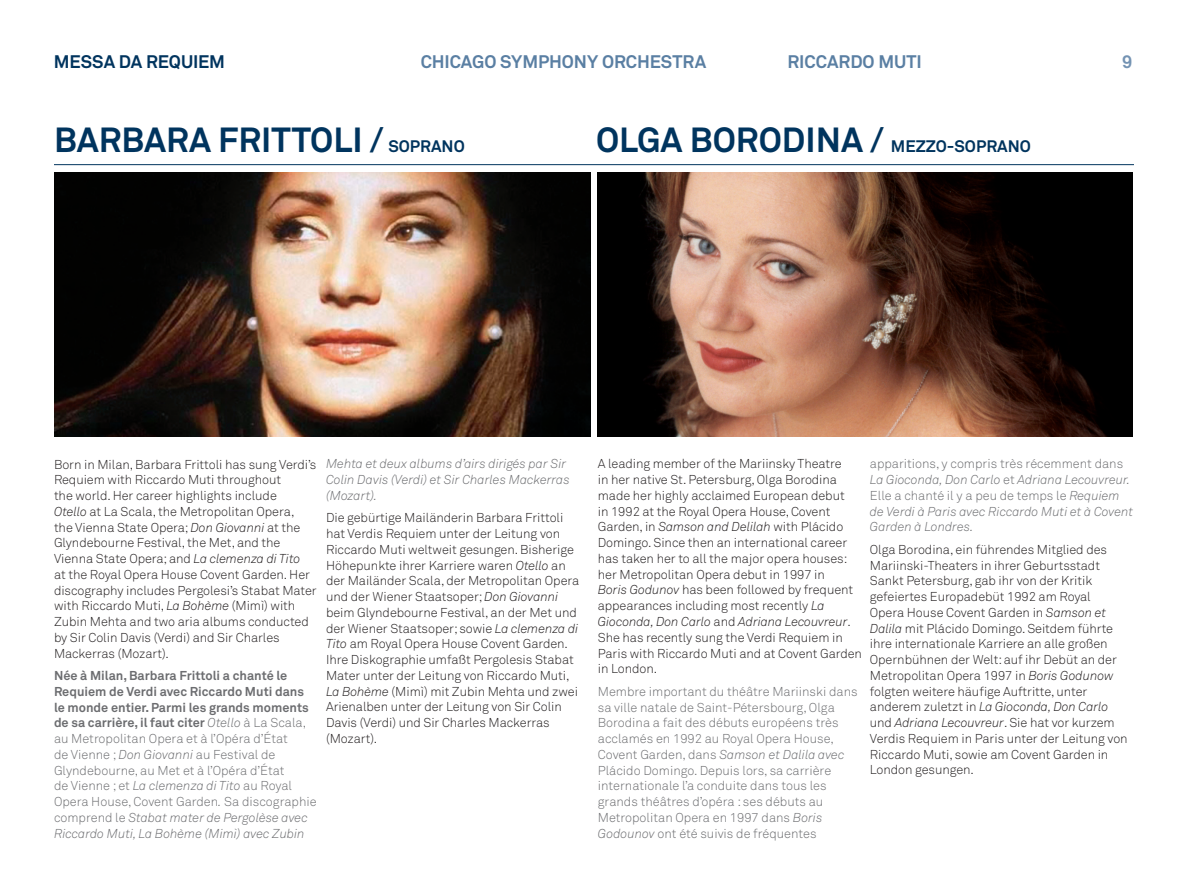
<style>
.page{position:relative;width:1188px;height:893px;background:#fff}
.page>*{position:absolute;margin:0;border:0;box-sizing:border-box;transform-origin:0 0}
.t1{font:700 34.5px "Akkurat";color:#00345e}
.t2{font:700 18px "Akkurat";letter-spacing:-.005em;color:#5a7fa3}
.t3{font:700 18px "Akkurat";color:#00345e}
.t4{font:700 18px "Akkurat";color:#7493b3}
.t5{font:700 16.5px "Akkurat";color:#00345e}
.t6{font:300 12.75px/15.8px "Akkurat";letter-spacing:-.005em;color:#231f20}
.t7{font:300 12.75px/15.8px "Akkurat";color:#6c6d70}
.t8{font:italic 300 12.75px/15.8px "Akkurat";color:#6c6d70}
.s1{font-size:34.5px}
.s2{font-style:italic}
.s3{font-weight:700}
.s4{font-style:normal}
</style>
<div class="page">
<hr style="left:54px;top:164px;width:1080px;height:1px;background:#00345e">
<img style="left:55px;top:173px;width:535px;height:264px">
<img style="left:598px;top:173px;width:535px;height:264px">
<h2 class="t3" style="left:54px;top:50px;width:13px">messa</h2>
<h2 class="t3" style="left:119px;top:50px;width:40px">da requiem</h2>
<h2 class="t2" style="left:421px;top:50px;width:287px">CHICAGO SYMPHONY ORCHESTRA</h2>
<h2 class="t2" style="left:787px;top:50px;width:136px">RICCARDO MUTI</h2>
<h2 class="t4" style="left:1122px;top:50px;width:12px">9</h2>
<h1 class="t1" style="left:54px;top:118px;width:47px">Barbara</h1>
<h1 class="t1" style="left:218px;top:118px;width:39px">Frittoli</h1>
<p class="t5" style="left:370px;top:135px;width:31px"><span class="s1">/</span> soprano</p>
<h1 class="t1" style="left:596px;top:118px;width:45px">Olga</h1>
<h1 class="t1" style="left:690px;top:118px;width:46px">Borodina</h1>
<p class="t5" style="left:870px;top:135px;width:33px"><span class="s1">/</span> mezzo</p>
<p class="t5" style="left:947px;top:135px;width:20px">-soprano</p>
<p class="t6" style="left:54px;top:456px;width:264px">Born in Milan, Barbara Frittoli has sung Verdi’s Requiem with Riccardo Muti throughout<br>the world. Her career highlights include<br><span class="s2">Otello</span> at La Scala, the Metropolitan Opera,<br>the Vienna State Opera; <span class="s2">Don Giovanni</span> at the Glyndebourne Festival, the Met, and the Vienna State Opera; and <span class="s2">La clemenza di Tito<br></span>at the Royal Opera House Covent Garden. Her discography includes Pergolesi’s Stabat Mater with Riccardo Muti, <span class="s2">La Bohème</span> (Mimì) with Zubin Mehta and two aria albums conducted by Sir Colin Davis (Verdi) and Sir Charles Mackerras (Mozart).</p>
<p class="t7" style="left:54px;top:667px;width:264px"><span class="s3">Née à Milan, Barbara Frittoli a chanté le Requiem de Verdi avec Riccardo Muti dans le monde entier. Parmi les grands moments de sa carrière, il faut citer</span> <span class="s2">Otello</span> à La Scala, au Metropolitan Opera et à l’Opéra d’État<br>de Vienne ; <span class="s2">Don Giovanni</span> au Festival de Glyndebourne, au Met et à l’Opéra d’État<br>de Vienne ; et <span class="s2">La clemenza di Tito</span> au Royal Opera House, Covent Garden<span class="s2">.</span> Sa discographie comprend le <span class="s2">Stabat mater de Pergolèse avec Riccardo Muti, La Bohème (Mimì) avec Zubin</span></p>
<p class="t8" style="left:326px;top:456px;width:245px">Mehta et deux albums d’airs dirigés par Sir<br>Colin Davis (Verdi) et Sir Charles Mackerras (Mozart).</p>
<p class="t6" style="left:326px;top:510px;width:255px">Die gebürtige Mailänderin Barbara Frittoli hat Verdis Requiem unter der Leitung von Riccardo Muti weltweit gesungen. Bisherige Höhepunkte ihrer Karriere waren <span class="s2">Otello</span> an der Mailänder Scala, der Metropolitan Opera und der Wiener Staatsoper; <span class="s2">Don Giovanni </span>beim Glyndebourne Festival, an der Met und der Wiener Staatsoper; sowie <span class="s2">La clemenza di Tito</span> am Royal Opera House Covent Garden.<br>Ihre Diskographie umfaßt Pergolesis Stabat Mater unter der Leitung von Riccardo Muti, <span class="s2">La Bohème</span> (Mimì) mit Zubin Mehta und zwei Arienalben unter der Leitung von Sir Colin Davis (Verdi) und Sir Charles Mackerras (Mozart).</p>
<p class="t6" style="left:598px;top:456px;width:266px">A leading member of the Mariinsky Theatre<br>in her native St. Petersburg, Olga Borodina made her highly acclaimed European debut<br>in 1992 at the Royal Opera House, Covent Garden, in <span class="s2">Samson and Delilah</span> with Plácido Domingo. Since then an international career has taken her to all the major opera houses: her Metropolitan Opera debut in 1997 in<br><span class="s2">Boris Godunov</span> has been followed by frequent appearances including most recently <span class="s2">La Gioconda, Don Carlo</span> and <span class="s2">Adriana Lecouvreur</span>.<br>She has recently sung the Verdi Requiem in Paris with Riccardo Muti and at Covent Garden in London.</p>
<p class="t7" style="left:598px;top:683px;width:261px">Membre important du théâtre Mariinski dans sa ville natale de Saint-Pétersbourg, Olga Borodina a fait des débuts européens très acclamés en 1992 au Royal Opera House, Covent Garden, dans <span class="s2">Samson et Dalila avec </span>Plácido Domingo. Depuis lors, sa carrière internationale l’a conduite dans tous les grands théâtres d’opéra : ses débuts au Metropolitan Opera en 1997 dans <span class="s2">Boris Godounov</span> ont été suivis de fréquentes</p>
<p class="t8" style="left:870px;top:456px;width:265px"><span class="s4">apparitions, y compris très récemment dans </span>La Gioconda, Don Carlo <span class="s4">et</span> Adriana Lecouvreur.<br><span class="s4">Elle a chanté il y a peu de temps le</span> Requiem de Verdi à Paris avec Riccardo Muti et à Covent Garden à Londres.</p>
<p class="t6" style="left:870px;top:541px;width:259px">Olga Borodina, ein führendes Mitglied des Mariinski-Theaters in ihrer Geburtsstadt Sankt Petersburg, gab ihr von der Kritik gefeiertes Europadebüt 1992 am Royal Opera House Covent Garden in <span class="s2">Samson et Dalila</span> mit Plácido Domingo. Seitdem führte ihre internationale Karriere an alle großen Opernbühnen der Welt: auf ihr Debüt an der Metropolitan Opera 1997 in <span class="s2">Boris Godunow </span>folgten weitere häufige Auftritte, unter anderem zuletzt in <span class="s2">La Gioconda, Don Carlo </span>und <span class="s2">Adriana Lecouvreur</span>. Sie hat vor kurzem Verdis Requiem in Paris unter der Leitung von Riccardo Muti, sowie am Covent Garden in London gesungen.</p>
</div>
